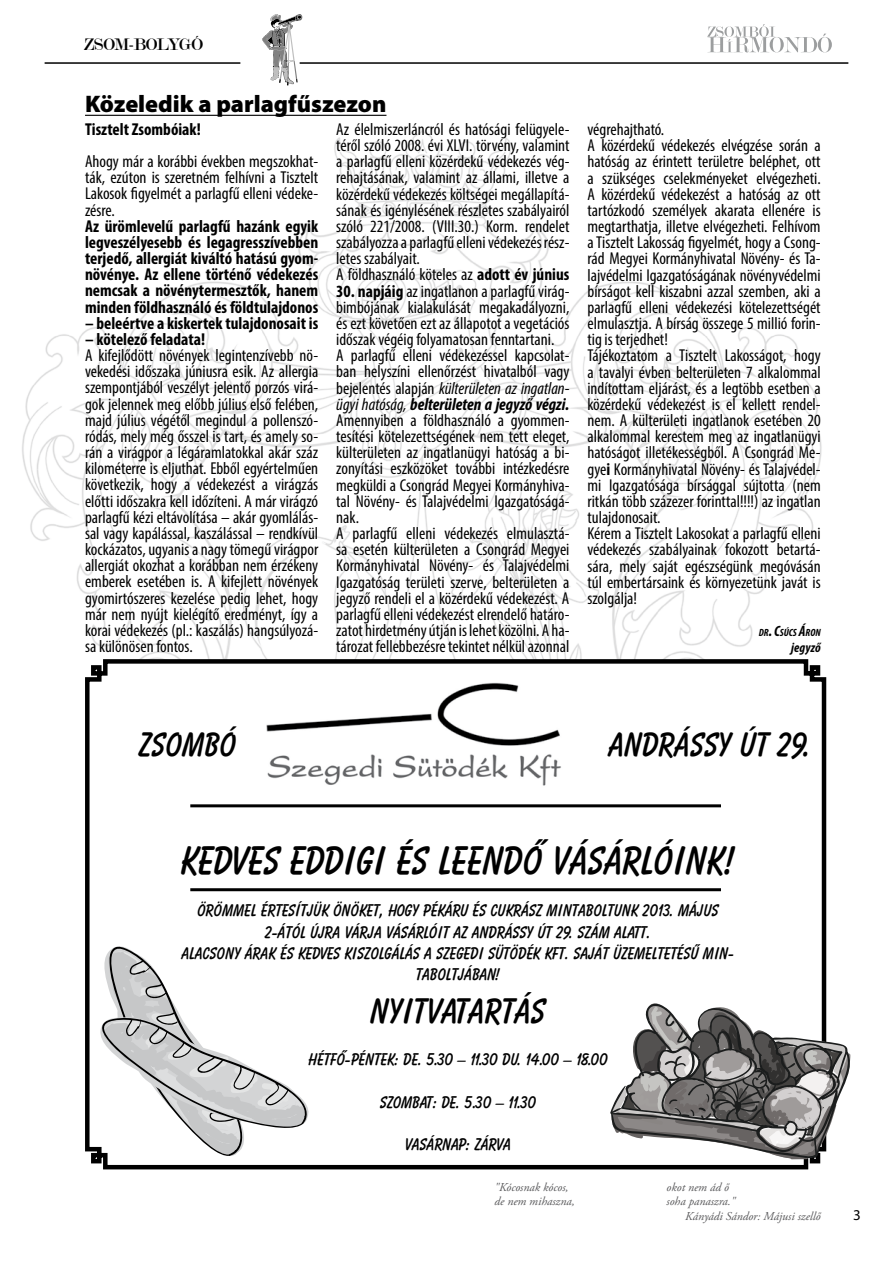
<style>
.page{position:relative;width:893px;height:1263px;background:#fff}
.page>*{position:absolute;margin:0;border:0;box-sizing:border-box;transform-origin:0 0}
.t1{font:700 40.5px "Balloon PFL";color:#000}
.t2{font:700 36px "Balloon PFL";color:#000}
.t3{font:700 34.5px "Balloon PFL";color:#000}
.t4{font:900 24px "Myriad Pro";color:#000}
.t5{font:18px "Modern";letter-spacing:-.03em;color:#000}
.t6{font:condensed 17.25px/16.2px "Myriad Pro";color:#000}
.t7{font:700 17.25px/21.3px "Balloon PFL";color:#000;text-align:center}
.t8{font:700 condensed 17.25px/16.2px "Myriad Pro";color:#000;text-align:justify}
.t9{font:15px "Myriad Pro";color:#000}
.t10{font:italic 700 condensed 13.5px "Myriad Pro";letter-spacing:.01em;color:#000}
.t11{font:italic 12px/14.4px "Adobe Garamond Pro";color:#58585a}
.t12{font:italic 700 condensed 10.5px "Myriad Pro";color:#000}
.s1{font-weight:700}
.s2{font-style:italic}
.s3{font-weight:700;font-style:italic}
.s4{font-size:15px}
</style>
<div class="page">
<img style="left:22px;top:114px;width:800px;height:543px">
<svg style="left:262px;top:14px;width:40px;height:72px"></svg>
<hr style="left:300px;top:62px;width:548px;height:2px;background:#000">
<hr style="left:45px;top:62px;width:195px;height:2px;background:#000">
<svg style="left:707px;top:24px;width:125px;height:28px"></svg>
<hr style="left:85px;top:115px;width:301px;height:1px;background:#000">
<svg style="left:85px;top:657px;width:742px;height:513px"></svg>
<img style="left:254px;top:670px;width:319px;height:127px">
<hr style="left:190px;top:804px;width:531px;height:3px;background:#000">
<hr style="left:190px;top:888px;width:531px;height:3px;background:#000">
<svg style="left:91px;top:943px;width:222px;height:218px"></svg>
<svg style="left:608px;top:1000px;width:243px;height:161px"></svg>
<p class="t5" style="left:84px;top:35px;width:121px">ZSOM-BOLYGÓ</p>
<h3 class="t4" style="left:85px;top:90px;width:303px">Közeledik a parlagfűszezon</h3>
<p class="t8" style="left:85px;top:121px;width:117px">Tisztelt Zsombóiak!</p>
<p class="t6" style="left:85px;top:153px;width:235px;text-align:justify">Ahogy már a korábbi években megszokhat&shy;ták, ezúton is szeretném felhívni a Tisztelt Lakosok figyelmét a parlagfű elleni védeke&shy;zésre.</p>
<p class="t8" style="left:85px;top:218px;width:235px">Az ürömlevelű parlagfű hazánk egyik legveszélyesebb és legagresszívebben terjedő, allergiát kiváltó hatású gyom&shy;növénye. Az ellene történő védekezés nemcsak a növénytermesztők, hanem minden földhasználó és földtulajdonos</p>
<p class="t8" style="left:85px;top:315px;width:235px">– beleértve a kiskertek tulajdonosait is</p>
<p class="t8" style="left:85px;top:331px;width:122px">– kötelező feladata!</p>
<p class="t6" style="left:85px;top:347px;width:235px;text-align:justify">A kifejlődött növények legintenzívebb nö&shy;vekedési időszaka júniusra esik. Az allergia szempontjából veszélyt jelentő porzós virá&shy;gok jelennek meg előbb július első felében, majd július végétől megindul a pollenszó&shy;ródás, mely még ősszel is tart, és amely so&shy;rán a virágpor a légáramlatokkal akár száz kilométerre is eljuthat. Ebből egyértelműen következik, hogy a védekezést a virágzás előtti időszakra kell időzíteni. A már virágzó parlagfű kézi eltávolítása – akár gyomlálás&shy;sal vagy kapálással, kaszálással – rendkívül kockázatos, ugyanis a nagy tömegű virágpor allergiát okozhat a korábban nem érzékeny emberek esetében is. A kifejlett növények gyomirtószeres kezelése pedig lehet, hogy már nem nyújt kielégítő eredményt, így a korai védekezés (pl.: kaszálás) hangsúlyozá&shy;sa különösen fontos.</p>
<p class="t6" style="left:336px;top:121px;width:235px">Az élelmiszerláncról és hatósági felügyele&shy;téről szóló 2008. évi XLVI. törvény, valamint a parlagfű elleni közérdekű védekezés vég&shy;rehajtásának, valamint az állami, illetve a közérdekű védekezés költségei megállapítá&shy;sának és igénylésének részletes szabályairól szóló 221/2008. (VIII.30.) Korm. rendelet szabályozza a parlagfű elleni védekezés rész&shy;letes szabályait.<br>A földhasználó köteles az <span class="s1">adott év június</span></p>
<p class="t6" style="left:336px;top:283px;width:235px"><span class="s1">30. napjáig</span> az ingatlanon a parlagfű virág&shy;bimbójának kialakulását megakadályozni, és ezt követően ezt az állapotot a vegetációs időszak végéig folyamatosan fenntartani.<br>A parlagfű elleni védekezéssel kapcsolat&shy;ban helyszíni ellenőrzést hivatalból vagy bejelentés alapján <span class="s2">külterületen az ingatlan&shy;ügyi hatóság,</span> <span class="s3">belterületen a jegyző végzi.<br></span>Amennyiben a földhasználó a gyommen&shy;tesítési kötelezettségének nem tett eleget, külterületen az ingatlanügyi hatóság a bi&shy;zonyítási eszközöket további intézkedésre megküldi a Csongrád Megyei Kormányhiva&shy;tal Növény- és Talajvédelmi Igazgatóságá&shy;nak.<br>A parlagfű elleni védekezés elmulasztá&shy;sa esetén külterületen a Csongrád Megyei Kormányhivatal Növény- és Talajvédelmi Igazgatóság területi szerve, belterületen a jegyző rendeli el a közérdekű védekezést. A parlagfű elleni védekezést elrendelő határo&shy;zatot hirdetmény útján is lehet közölni. A ha&shy;tározat fellebbezésre tekintet nélkül azonnal</p>
<p class="t6" style="left:587px;top:121px;width:235px">végrehajtható.<br>A közérdekű védekezés elvégzése során a hatóság az érintett területre beléphet, ott a szükséges cselekményeket elvégezheti.<br>A közérdekű védekezést a hatóság az ott tartózkodó személyek akarata ellenére is megtarthatja, illetve elvégezheti. Felhívom a Tisztelt Lakosság figyelmét, hogy a Csong&shy;rád Megyei Kormányhivatal Növény- és Ta&shy;lajvédelmi Igazgatóságának növényvédelmi bírságot kell kiszabni azzal szemben, aki a parlagfű elleni védekezési kötelezettségét elmulasztja. A bírság összege 5 millió forin&shy;tig is terjedhet!<br>Tájékoztatom a Tisztelt Lakosságot, hogy a tavalyi évben belterületen 7 alkalommal indítottam eljárást, és a legtöbb esetben a közérdekű védekezést is el kellett rendel&shy;nem. A külterületi ingatlanok esetében 20 alkalommal kerestem meg az ingatlanügyi hatóságot illetékességből. A Csongrád Me&shy;gye<span class="s1">i</span> Kormányhivatal Növény- és Talajvédel&shy;mi Igazgatósága bírsággal sújtotta (nem ritkán több százezer forinttal!!!!) az ingatlan tulajdonosait.<br>Kérem a Tisztelt Lakosokat a parlagfű elleni védekezés szabályainak fokozott betartá&shy;sára, mely saját egészségünk megóvásán túl embertársaink és környezetünk javát is szolgálja!</p>
<p class="t12" style="left:759px;top:626px;width:63px">DR<span class="s4">. C</span>SÚCS <span class="s4">Á</span>RON</p>
<p class="t10" style="left:791px;top:639px;width:31px">jegyző</p>
<h3 class="t3" style="left:139px;top:724px;width:99px">ZSOMBÓ</h3>
<h3 class="t3" style="left:609px;top:724px;width:204px">ANDRÁSSY ÚT 29.</h3>
<h1 class="t1" style="left:181px;top:836px;width:556px">KEDVES EDDIGI ÉS LEENDŐ VÁSÁRLÓINK!</h1>
<p class="t7" style="left:182px;top:900px;width:554px">ÖRÖMMEL ÉRTESÍTJÜK ÖNÖKET, HOGY PÉKÁRU ÉS CUKRÁSZ MINTABOLTUNK 2013. MÁJUS 2-ÁTÓL ÚJRA VÁRJA VÁSÁRLÓIT AZ ANDRÁSSY ÚT 29. SZÁM ALATT.<br>ALACSONY ÁRAK ÉS KEDVES KISZOLGÁLÁS A SZEGEDI SÜTÖDÉK KFT. SAJÁT ÜZEMELTETÉSŰ MIN-TABOLTJÁBAN!</p>
<h2 class="t2" style="left:371px;top:989px;width:177px">NYITVATARTÁS</h2>
<p class="t7" style="left:308px;top:1049px;width:301px">HÉTFŐ-PÉNTEK: DE. 5.30 – 11.30 DU. 14.00 – 18.00</p>
<p class="t7" style="left:380px;top:1091px;width:158px">SZOMBAT: DE. 5.30 – 11.30</p>
<p class="t7" style="left:405px;top:1134px;width:108px">VASÁRNAP: ZÁRVA</p>
<p class="t11" style="left:495px;top:1180px;width:82px">"Kócosnak kócos, de nem mihaszna,</p>
<p class="t11" style="left:667px;top:1180px;width:64px">okot nem ád ő</p>
<p class="t11" style="left:667px;top:1194px;width:70px">soha panaszra."</p>
<p class="t11" style="left:685px;top:1209px;width:137px">Kányádi Sándor: Májusi szellő</p>
<p class="t9" style="left:853px;top:1206px;width:9px">3</p>
</div>
